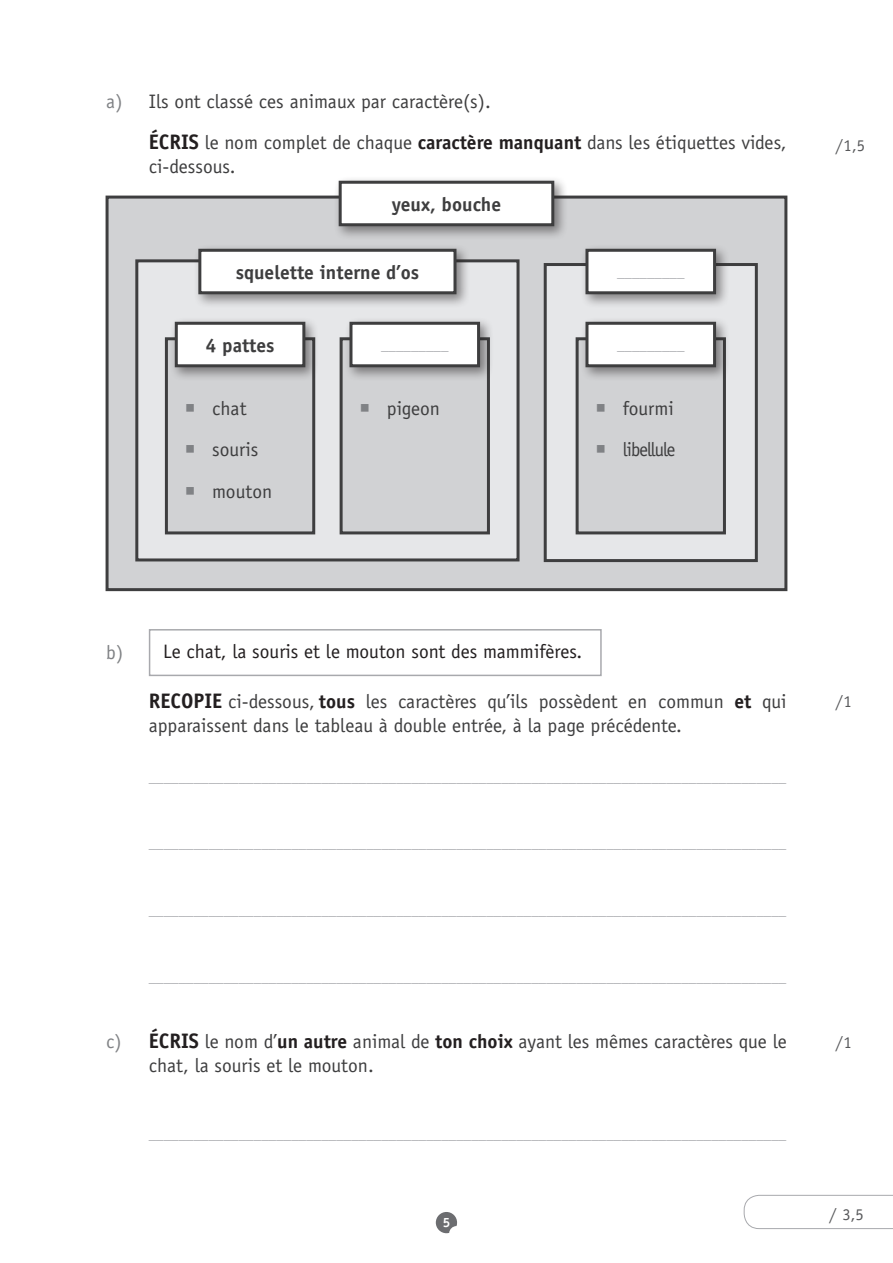
<style>
.page{position:relative;width:893px;height:1263px;background:#fff}
.page>*{position:absolute;margin:0;border:0;box-sizing:border-box;transform-origin:0 0}
.t1{font:700 21px "Officina Sans";color:#231f20}
.t2{font:19.5px/24px "Officina Sans";color:#3e3e3f}
.t3{font:19.5px "Officina Sans";color:#231f20}
.t4{font:700 19.5px "Officina Sans";color:#3e3e3f}
.t5{font:19.5px "Officina Sans";letter-spacing:-.05em;color:#3e3e3f;scale:.95 1}
.t6{font:19.5px "Officina Sans";color:#808285}
.t7{font:16.5px "Officina Serif";color:#57585a}
.t8{font:15px "Officina Sans";color:#a8a9ad}
.t9{font:700 13.5px "Officina Serif";color:#fff}
.s1{color:#808285}
.s2{font-weight:700;color:#231f20}
.s3{font-weight:700;font-size:21px;color:#231f20}
.s4{font-weight:400;font-size:19.5px;color:#808285}
</style>
<div class="page">
<svg style="left:436px;top:1212px;width:21px;height:21px"></svg>
<div style="left:106px;top:196px;width:681px;height:395px;background:#d1d2d4;border:3px solid #3e3e3f"></div>
<div style="left:135px;top:259px;width:384px;height:302px;background:#e6e7e9;border:3px solid #3e3e3f"></div>
<div style="left:166px;top:339px;width:148px;height:194px;background:#d1d2d4"></div>
<div style="left:165px;top:337px;width:150px;height:197px;border:3px solid #3e3e3f"></div>
<div style="left:341px;top:339px;width:147px;height:194px;background:#d1d2d4"></div>
<div style="left:340px;top:337px;width:150px;height:197px;border:3px solid #3e3e3f"></div>
<div style="left:544px;top:263px;width:214px;height:299px;background:#e6e7e9;border:3px solid #3e3e3f"></div>
<div style="left:577px;top:339px;width:147px;height:194px;background:#d1d2d4"></div>
<div style="left:576px;top:337px;width:150px;height:197px;border:3px solid #3e3e3f"></div>
<div style="left:149px;top:629px;width:453px;height:47px;border:2px solid #a8a9ad"></div>
<div style="left:333px;top:175px;width:235px;height:65px;background:#231f20;opacity:.5"></div>
<div style="left:340px;top:182px;width:213px;height:43px;background:#fff"></div>
<div style="left:339px;top:181px;width:215px;height:45px;border:3px solid #3e3e3f"></div>
<div style="left:193px;top:243px;width:277px;height:65px;background:#231f20;opacity:.5"></div>
<div style="left:200px;top:250px;width:255px;height:43px;background:#fff"></div>
<div style="left:198px;top:249px;width:258px;height:45px;border:3px solid #3e3e3f"></div>
<div style="left:169px;top:316px;width:150px;height:65px;background:#231f20;opacity:.5"></div>
<div style="left:176px;top:323px;width:128px;height:43px;background:#fff"></div>
<div style="left:175px;top:322px;width:130px;height:45px;border:3px solid #3e3e3f"></div>
<div style="left:344px;top:316px;width:150px;height:65px;background:#231f20;opacity:.5"></div>
<div style="left:351px;top:323px;width:128px;height:43px;background:#fff"></div>
<div style="left:349px;top:322px;width:131px;height:45px;border:3px solid #3e3e3f"></div>
<div style="left:580px;top:316px;width:150px;height:65px;background:#231f20;opacity:.5"></div>
<div style="left:587px;top:323px;width:128px;height:43px;background:#fff"></div>
<div style="left:585px;top:322px;width:131px;height:45px;border:3px solid #3e3e3f"></div>
<div style="left:580px;top:243px;width:150px;height:65px;background:#231f20;opacity:.5"></div>
<div style="left:587px;top:250px;width:128px;height:43px;background:#fff"></div>
<div style="left:585px;top:249px;width:131px;height:45px;border:3px solid #3e3e3f"></div>
<svg style="left:743px;top:1194px;width:150px;height:35px"></svg>
<h2 class="t2" style="left:106px;top:90px;width:386px"><span class="s1">a)</span> Ils ont classé ces animaux par caractère(s).</h2>
<h1 class="t1" style="left:149px;top:129px;width:31px">ÉCRIS</h1>
<h2 class="t2" style="left:149px;top:131px;width:639px;text-indent:56px">le nom complet de chaque <span class="s2">caractère manquant</span> dans les étiquettes vides, ci-dessous.</h2>
<h2 class="t4" style="left:392px;top:192px;width:111px">yeux, bouche</h2>
<h2 class="t4" style="left:236px;top:260px;width:185px">squelette interne d’os</h2>
<p class="t8" style="left:617px;top:263px;width:69px">_________</p>
<h2 class="t4" style="left:206px;top:333px;width:70px">4 pattes</h2>
<h2 class="t2" style="left:185px;top:396px;width:63px"><span class="s1">○</span> chat</h2>
<h2 class="t2" style="left:185px;top:438px;width:75px"><span class="s1">○</span> souris</h2>
<h2 class="t2" style="left:185px;top:479px;width:89px"><span class="s1">○</span> mouton</h2>
<p class="t8" style="left:381px;top:336px;width:69px">_________</p>
<p class="t8" style="left:617px;top:336px;width:69px">_________</p>
<h2 class="t2" style="left:360px;top:396px;width:82px"><span class="s1">○</span> pigeon</h2>
<h2 class="t2" style="left:596px;top:396px;width:80px"><span class="s1">○</span> fourmi</h2>
<h2 class="t5" style="left:596px;top:438px;width:86px"><span class="s1">○</span> libellule</h2>
<p class="t7" style="left:835px;top:136px;width:31px">/1,5</p>
<h2 class="t6" style="left:106px;top:641px;width:18px">b)</h2>
<h2 class="t3" style="left:163px;top:640px;width:421px">Le chat, la souris et le mouton sont des mammifères.</h2>
<h2 class="t2" style="left:149px;top:690px;width:639px"><span class="s3">RECOPIE</span> ci-dessous, <span class="s2">tous</span> les caractères qu’ils possèdent en commun <span class="s2">et</span> qui apparaissent dans le tableau à double entrée, à la page précédente.</h2>
<p class="t8" style="left:149px;top:768px;width:639px">_____________________________________________________________________________________</p>
<p class="t8" style="left:149px;top:835px;width:639px">_____________________________________________________________________________________</p>
<p class="t8" style="left:149px;top:901px;width:639px">_____________________________________________________________________________________</p>
<p class="t8" style="left:149px;top:968px;width:639px">_____________________________________________________________________________________</p>
<h1 class="t1" style="left:106px;top:1028px;width:74px"><span class="s4">c)</span> ÉCRIS</h1>
<h2 class="t2" style="left:149px;top:1029px;width:639px;text-indent:56px">le nom d’<span class="s2">un autre</span> animal de <span class="s2">ton choix</span> ayant les mêmes caractères que le chat, la souris et le mouton.</h2>
<p class="t8" style="left:149px;top:1125px;width:639px">_____________________________________________________________________________________</p>
<p class="t9" style="left:443px;top:1214px;width:9px">5</p>
<p class="t7" style="left:835px;top:692px;width:18px">/1</p>
<p class="t7" style="left:835px;top:1033px;width:18px">/1</p>
<p class="t7" style="left:829px;top:1204px;width:36px">/ 3,5</p>
</div>
